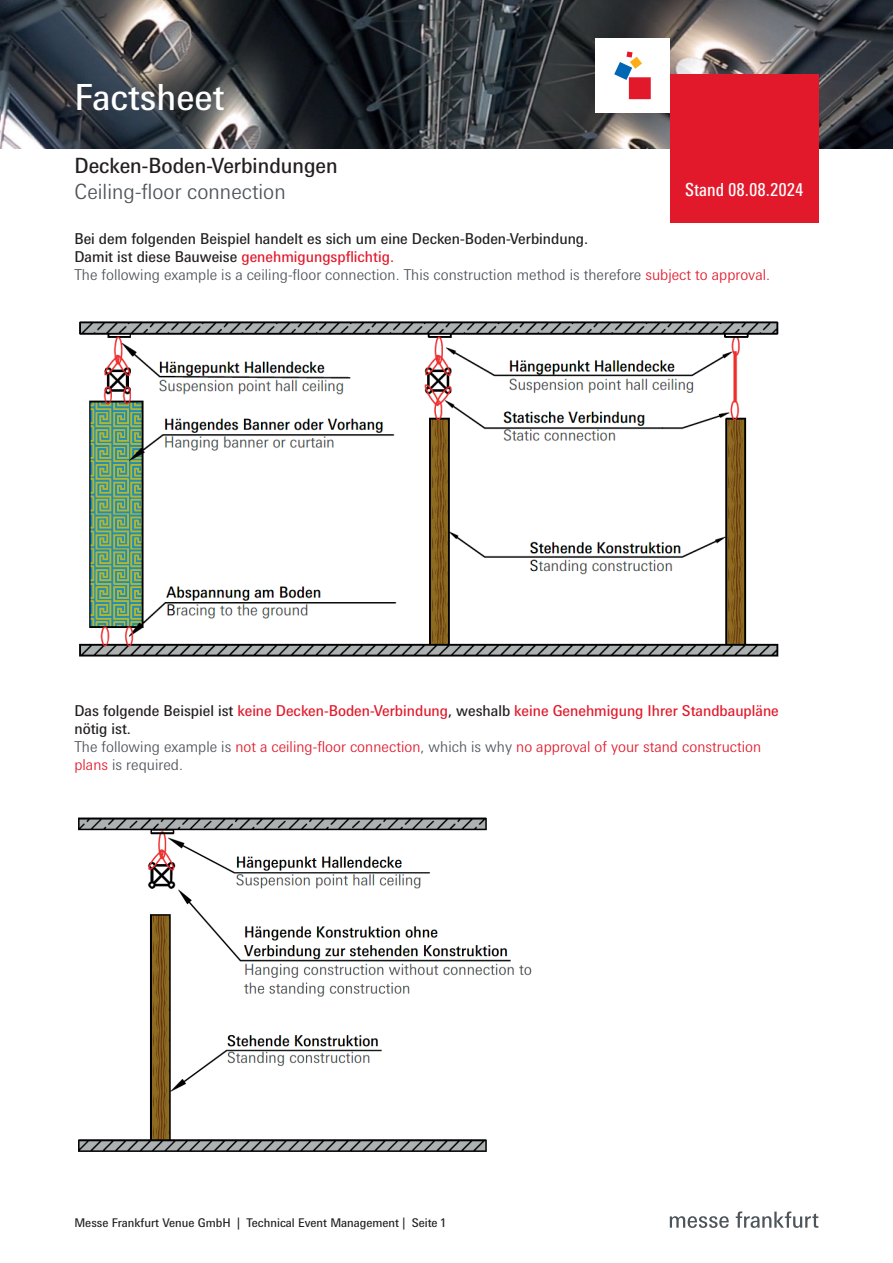
<style>
.page{position:relative;width:893px;height:1263px;background:#fff}
.page>*{position:absolute;margin:0;border:0;box-sizing:border-box;transform-origin:0 0}
.t1{font:36px "Messe Univers";color:#fff}
.t2{font:21px "Messe Univers";color:#231f20}
.t3{font:300 21px "Messe Univers";color:#4d545a}
.t4{font:condensed 18px "Messe Univers";color:#fff}
.t5{font:300 15px/18px "Messe Univers";color:#e2192b}
.t6{font:15px/18px "Messe Univers";color:#231f20}
.t7{font:12px "Messe Univers";color:#231f20}
.s1{color:#e2192b}
.s2{font-weight:300;color:#4d545a}
.s3{font-weight:300;color:#e2192b}
.s4{font-weight:400;color:#231f20}
.s5{font-weight:400}
.s6{color:#4d545a}
</style>
<div class="page">
<svg style="left:670px;top:1216px;width:59px;height:12px"></svg>
<svg style="left:736px;top:1211px;width:82px;height:17px"></svg>
<img style="left:0;top:0;width:893px;height:149px">
<div style="left:670px;top:74px;width:149px;height:149px;background:#e2192b"></div>
<div style="left:595px;top:38px;width:75px;height:75px;background:#fff"></div>
<svg style="left:614px;top:51px;width:37px;height:48px"></svg>
<img style="left:79px;top:321px;width:700px;height:336px">
<img style="left:78px;top:817px;width:454px;height:335px">
<h1 class="t1" style="left:74px;top:75px;width:152px">Factsheet</h1>
<h2 class="t2" style="left:74px;top:153px;width:265px">Decken-Boden-Verbindungen</h2>
<h2 class="t3" style="left:74px;top:178px;width:213px">Ceiling-floor connection</h2>
<p class="t6" style="left:74px;top:230px;width:697px">Bei dem folgenden Beispiel handelt es sich um eine Decken-Boden-Verbindung.<br>Damit ist diese Bauweise <span class="s1">genehmigungspflichtig.<br></span><span class="s2">The following example is a ceiling-floor connection. This construction method is therefore</span> <span class="s3">subject to approval.</span></p>
<p class="t4" style="left:685px;top:179px;width:120px">Stand 08.08.2024</p>
<p class="t5" style="left:74px;top:701px;width:706px"><span class="s4">Das folgende Beispiel ist</span> <span class="s5">keine Decken-Boden-Verbindung</span><span class="s4">, weshalb</span> <span class="s5">keine Genehmigung Ihrer Standbaupläne </span><span class="s4">nötig ist.<br></span><span class="s6">The following example is</span> not a ceiling-floor connection<span class="s6">, which is why</span> no approval of your stand construction plans <span class="s6">is required.</span></p>
<p class="t7" style="left:74px;top:1215px;width:373px">Messe Frankfurt Venue GmbH | Technical Event Management | Seite 1</p>
</div>
